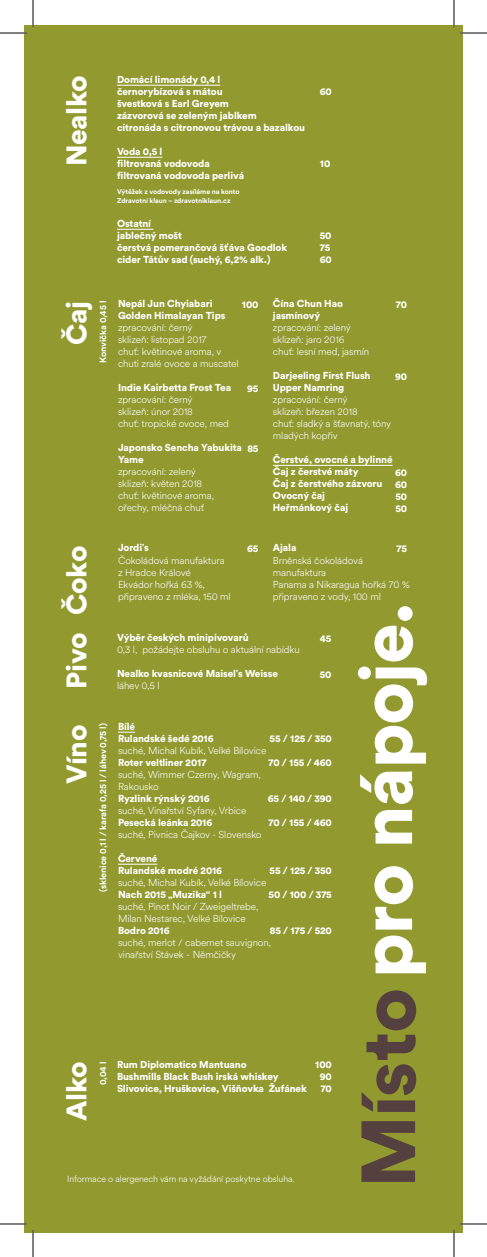
<style>
.page{position:relative;width:487px;height:1257px;background:#fff}
.page>*{position:absolute;margin:0;border:0;box-sizing:border-box;transform-origin:0 0}
.t1{font:900 73.5px "Circular";letter-spacing:-.015em;color:#fff}
.t2{font:900 28px "Circular";letter-spacing:-.01em;color:#fff}
.t3{font:900 10px/12px "Circular";letter-spacing:-.01em;color:#fff}
.t4{font:300 10px/12px "Circular PR";letter-spacing:-.01em;color:#fff}
.t5{font:700 9px "Circular";letter-spacing:-.01em;color:#fff}
.t6{font:300 9px "Circular PR";letter-spacing:-.01em;color:#fff}
.t7{font:700 7px/8.4px "Circular";letter-spacing:-.01em;color:#fff}
</style>
<div class="page">
<div style="left:24px;top:24px;width:438px;height:1208px;background:#91992f"></div>
<svg style="left:361px;top:1121px;width:54px;height:60px"></svg>
<svg style="left:362px;top:990px;width:54px;height:122px"></svg>
<hr style="left:117px;top:85px;width:103px;height:1px;background:#fff">
<hr style="left:117px;top:157px;width:45px;height:1px;background:#fff">
<hr style="left:117px;top:229px;width:36px;height:1px;background:#fff">
<svg style="left:118px;top:732px;width:17px;height:1px"></svg>
<hr style="left:118px;top:864px;width:39px;height:1px;background:#fff">
<hr style="left:273px;top:465px;width:120px;height:1px;background:#fff">
<hr style="left:0;top:32px;width:27px;height:2px;background:#fff">
<hr style="left:460px;top:32px;width:27px;height:2px;background:#fff">
<hr style="left:32px;top:0;width:2px;height:27px;background:#fff">
<hr style="left:32px;top:1230px;width:2px;height:27px;background:#fff">
<hr style="left:453px;top:0;width:2px;height:27px;background:#fff">
<hr style="left:453px;top:1230px;width:2px;height:27px;background:#fff">
<svg style="left:0;top:33px;width:27px;height:1px"></svg>
<svg style="left:460px;top:33px;width:27px;height:1px"></svg>
<svg style="left:0;top:1223px;width:27px;height:1px"></svg>
<svg style="left:460px;top:1223px;width:27px;height:1px"></svg>
<svg style="left:33px;top:0;width:1px;height:27px"></svg>
<svg style="left:33px;top:1230px;width:1px;height:27px"></svg>
<svg style="left:454px;top:0;width:1px;height:27px"></svg>
<svg style="left:454px;top:1230px;width:1px;height:27px"></svg>
<h2 class="t2" style="left:57px;top:166px;width:93px;rotate:-90deg">Nealko</h2>
<p class="t3" style="left:117px;top:73px;width:190px">Domácí limonády 0,4 l<br>černorybízová s mátou<br>švestková s Earl Greyem<br>zázvorová se zeleným jablkem<br>citronáda s citronovou trávou a bazalkou</p>
<p class="t3" style="left:117px;top:145px;width:129px">Voda 0,5 l<br>filtrovaná vodovoda filtrovaná vodovoda perlivá</p>
<p class="t3" style="left:117px;top:217px;width:172px">Ostatní<br>jablečný mošt<br>čerstvá pomerančová šťáva Goodlok cider Tátův sad (suchý, 6,2% alk.)</p>
<p class="t7" style="left:117px;top:187px;width:124px">Výtěžek z vodovody zasíláme na konto<br>Zdravotní klaun – zdravotniklaun.cz</p>
<p class="t3" style="left:320px;top:85px;width:14px">60</p>
<p class="t3" style="left:320px;top:157px;width:12px">10</p>
<p class="t3" style="left:320px;top:229px;width:14px">50<br>75<br>60</p>
<p class="t5" style="left:97px;top:363px;width:64px;rotate:-90deg">Konvička 0,45 l</p>
<h2 class="t2" style="left:57px;top:345px;width:46px;rotate:-90deg">Čaj</h2>
<p class="t3" style="left:118px;top:297px;width:109px">Nepál Jun Chyiabari<br>Golden Himalayan Tips</p>
<p class="t4" style="left:118px;top:321px;width:122px">zpracování: černý<br>sklizeň: listopad 2017<br>chuť: květinové aroma, v chuti zralé ovoce a muscatel</p>
<p class="t3" style="left:118px;top:381px;width:115px">Indie Kairbetta Frost Tea</p>
<p class="t4" style="left:118px;top:393px;width:112px">zpracování: černý<br>sklizeň: únor 2018<br>chuť: tropické ovoce, med</p>
<p class="t3" style="left:118px;top:441px;width:126px">Japonsko Sencha Yabukita<br>Yame</p>
<p class="t4" style="left:118px;top:465px;width:98px">zpracování: zelený sklizeň: květen 2018 chuť: květinové aroma, ořechy, mléčná chuť</p>
<p class="t3" style="left:242px;top:298px;width:18px">100</p>
<p class="t3" style="left:247px;top:382px;width:13px">95</p>
<p class="t3" style="left:247px;top:442px;width:13px">85</p>
<p class="t3" style="left:273px;top:297px;width:72px">Čína Chun Hao jasmínový</p>
<p class="t4" style="left:273px;top:321px;width:98px">zpracování: zelený sklizeň: jaro 2016<br>chuť: lesní med, jasmín</p>
<p class="t3" style="left:273px;top:369px;width:99px">Darjeeling First Flush<br>Upper Namring</p>
<p class="t4" style="left:273px;top:393px;width:120px">zpracování: černý<br>sklizeň: březen 2018<br>chuť: sladký a šťavnatý, tóny mladých kopřiv</p>
<p class="t3" style="left:273px;top:453px;width:121px">Čerstvé, ovocné a bylinné<br>Čaj z čerstvé máty<br>Čaj z čerstvého zázvoru<br>Ovocný čaj<br>Heřmánkový čaj</p>
<p class="t3" style="left:396px;top:298px;width:13px">70</p>
<p class="t3" style="left:395px;top:370px;width:14px">90</p>
<p class="t3" style="left:395px;top:466px;width:14px;text-align:justify">60<br>60<br>50<br>50</p>
<h2 class="t2" style="left:57px;top:615px;width:70px;rotate:-90deg">Čoko</h2>
<h2 class="t2" style="left:57px;top:689px;width:58px;rotate:-90deg">Pivo</h2>
<h2 class="t2" style="left:57px;top:784px;width:61px;rotate:-90deg">Víno</h2>
<p class="t5" style="left:97px;top:892px;width:170px;rotate:-90deg">(sklenice 0,1 l / karafa 0,25 l / láhev 0,75 l)</p>
<p class="t3" style="left:118px;top:541px;width:32px">Jordiˇs</p>
<p class="t4" style="left:118px;top:553px;width:114px">Čokoládová manufaktura z Hradce Králové<br>Ekvádor hořká 63 %, připraveno z mléka, 150 ml</p>
<p class="t3" style="left:273px;top:541px;width:25px">Ajala</p>
<p class="t4" style="left:273px;top:553px;width:138px">Brněnská čokoládová manufaktura<br>Panama a Nikaragua hořká 70 % připraveno z vody, 100 ml</p>
<p class="t3" style="left:247px;top:542px;width:13px">65</p>
<p class="t3" style="left:396px;top:542px;width:12px">75</p>
<p class="t3" style="left:117px;top:631px;width:133px">Výběr českých minipivovarů</p>
<p class="t4" style="left:117px;top:643px;width:184px">0,3 l, požádejte obsluhu o aktuální nabídku</p>
<p class="t3" style="left:117px;top:667px;width:162px">Nealko kvasnicové Maiselˇs Weisse</p>
<p class="t4" style="left:117px;top:679px;width:44px">láhev 0,5 l</p>
<p class="t3" style="left:320px;top:632px;width:13px">45</p>
<p class="t3" style="left:320px;top:668px;width:13px">50</p>
<p class="t3" style="left:118px;top:720px;width:97px">Bílé<br>Rulandské šedé 2016</p>
<p class="t4" style="left:118px;top:744px;width:150px">suché, Michal Kubík, Velké Bílovice</p>
<p class="t3" style="left:118px;top:756px;width:90px">Roter veltliner 2017</p>
<p class="t4" style="left:118px;top:768px;width:144px">suché, Wimmer Czerny, Wagram,<br>Rakousko</p>
<p class="t3" style="left:118px;top:792px;width:93px">Ryzlink rýnský 2016</p>
<p class="t4" style="left:118px;top:804px;width:130px">suché, Vinařství Syfany, Vrbice</p>
<p class="t3" style="left:118px;top:816px;width:96px">Pesecká leánka 2016</p>
<p class="t4" style="left:118px;top:828px;width:145px">suché, Pivnica Čajkov - Slovensko</p>
<p class="t3" style="left:118px;top:852px;width:106px">Červené<br>Rulandské modré 2016</p>
<p class="t4" style="left:118px;top:876px;width:150px">suché, Michal Kubík, Velké Bílovice</p>
<p class="t3" style="left:118px;top:888px;width:105px">Nach 2015 „Muzika“ 1 l</p>
<p class="t4" style="left:118px;top:900px;width:142px">suché, Pinot Noir / Zweigeltrebe,<br>Milan Nestarec, Velké Bílovice</p>
<p class="t3" style="left:118px;top:924px;width:53px">Bodro 2016</p>
<p class="t4" style="left:118px;top:936px;width:155px">suché, merlot / cabernet sauvignon, vinařství Stávek - Němčičky</p>
<p class="t3" style="left:270px;top:732px;width:64px">55 / 125 / 350</p>
<p class="t3" style="left:268px;top:756px;width:65px">70 / 155 / 460</p>
<p class="t3" style="left:268px;top:792px;width:65px">65 / 140 / 390</p>
<p class="t3" style="left:268px;top:816px;width:65px">70 / 155 / 460</p>
<p class="t3" style="left:270px;top:864px;width:64px">55 / 125 / 350</p>
<p class="t3" style="left:269px;top:888px;width:65px">50 / 100 / 375</p>
<p class="t3" style="left:270px;top:924px;width:64px">85 / 175 / 520</p>
<h1 class="t1" style="left:335px;top:978px;width:378px;rotate:-90deg">pro nápoje.</h1>
<h2 class="t2" style="left:57px;top:1120px;width:61px;rotate:-90deg">Alko</h2>
<p class="t5" style="left:97px;top:1085px;width:25px;rotate:-90deg">0,04 l</p>
<p class="t3" style="left:117px;top:1058px;width:191px">Rum Diplomatico Mantuano<br>Bushmills Black Bush irská whiskey<br>Slivovice, Hruškovice, Višňovka Žufánek</p>
<p class="t3" style="left:315px;top:1058px;width:18px;text-align:center">100<br>90<br>70</p>
<p class="t6" style="left:67px;top:1172px;width:229px">Informace o alergenech vám na vyžádání poskytne obsluha.</p>
</div>
